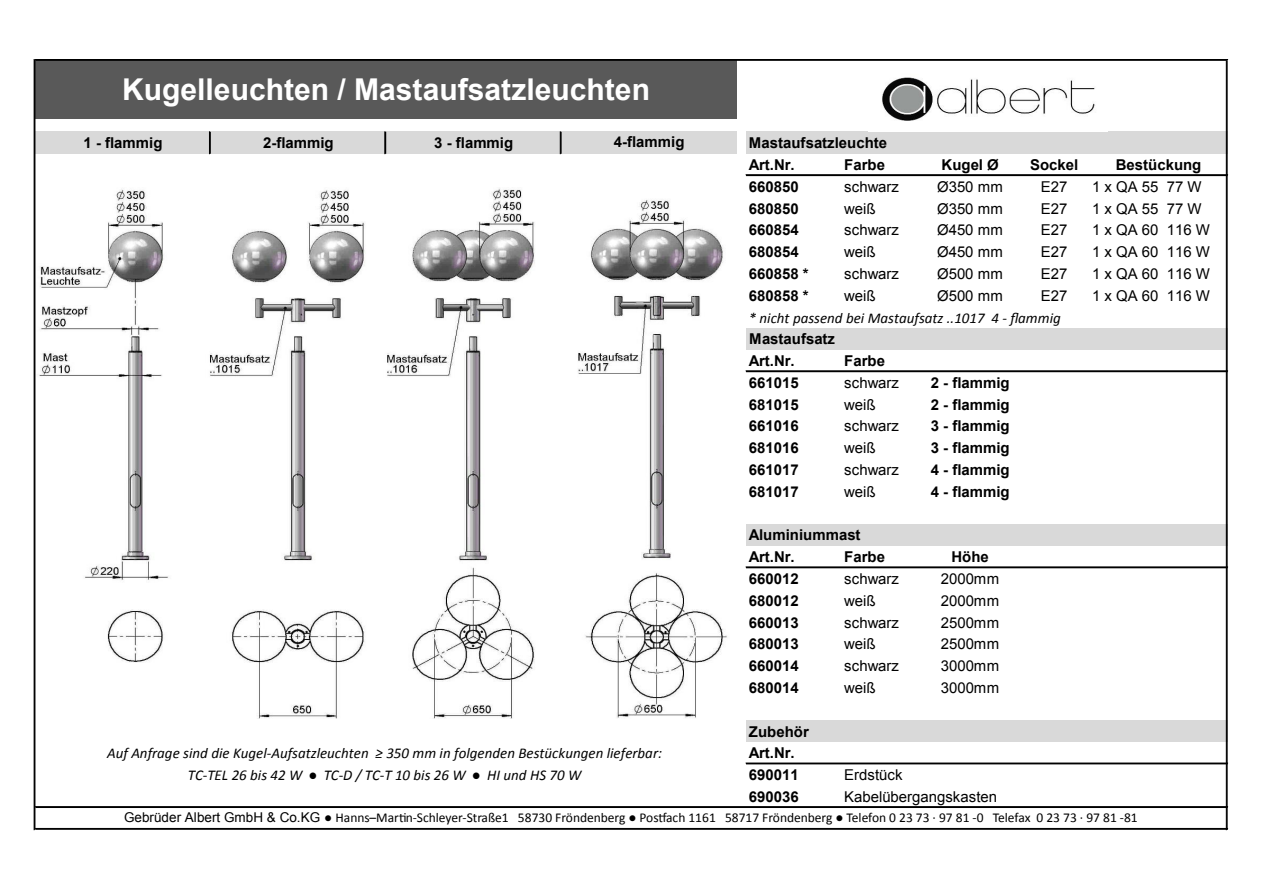
<style>
.page{position:relative;width:1263px;height:893px;background:#fff}
.page>*{position:absolute;margin:0;border:0;box-sizing:border-box;transform-origin:0 0}
.t1{font:700 30px "Arial";color:#fff}
.t2{font:700 15px/21.8px "Arial";color:#000}
.t3{font:15px "Arial";color:#000}
.t4{font:italic 15px "Calibri";color:#000}
.t5{font:13.5px "Calibri";letter-spacing:-.005em;color:#000}
.s1{font-style:normal}
.s2{font-family:"Arial"}
</style>
<div class="page">
<div style="left:35px;top:61px;width:701px;height:58px;background:#595959"></div>
<div style="left:35px;top:132px;width:701px;height:22px;background:#d9d9d9"></div>
<div style="left:746px;top:132px;width:481px;height:22px;background:#d9d9d9"></div>
<div style="left:746px;top:328px;width:481px;height:22px;background:#d9d9d9"></div>
<div style="left:746px;top:524px;width:481px;height:22px;background:#d9d9d9"></div>
<div style="left:746px;top:720px;width:481px;height:22px;background:#d9d9d9"></div>
<hr style="left:34px;top:59px;width:1px;height:771px;background:#000">
<hr style="left:1226px;top:61px;width:1px;height:769px;background:#000">
<hr style="left:209px;top:132px;width:2px;height:22px;background:#000">
<svg style="left:385px;top:132px;width:1px;height:22px"></svg>
<svg style="left:560px;top:132px;width:1px;height:22px"></svg>
<hr style="left:35px;top:59px;width:1192px;height:2px;background:#000">
<hr style="left:746px;top:174px;width:481px;height:1px;background:#000">
<hr style="left:746px;top:175px;width:481px;height:1px;background:#000">
<hr style="left:746px;top:371px;width:481px;height:1px;background:#000">
<hr style="left:746px;top:567px;width:481px;height:1px;background:#000">
<hr style="left:746px;top:763px;width:481px;height:1px;background:#000">
<hr style="left:35px;top:806px;width:1192px;height:2px;background:#000">
<hr style="left:35px;top:828px;width:1192px;height:2px;background:#000">
<img style="left:39px;top:188px;width:688px;height:530px">
<img style="left:882px;top:77px;width:213px;height:44px">
<h1 class="t1" style="left:122px;top:69px;width:529px">Kugelleuchten / Mastaufsatzleuchten</h1>
<p class="t2" style="left:84px;top:132px;width:80px">1 - flammig</p>
<p class="t2" style="left:263px;top:132px;width:72px">2-flammig</p>
<p class="t2" style="left:434px;top:132px;width:80px">3 - flammig</p>
<p class="t2" style="left:614px;top:131px;width:72px">4-flammig</p>
<p class="t2" style="left:749px;top:132px;width:140px">Mastaufsatzleuchte<br>Art.Nr.</p>
<p class="t2" style="left:844px;top:154px;width:42px">Farbe</p>
<p class="t2" style="left:941px;top:154px;width:59px">Kugel Ø</p>
<p class="t2" style="left:1030px;top:154px;width:50px">Sockel</p>
<p class="t2" style="left:1116px;top:154px;width:87px">Bestückung</p>
<p class="t2" style="left:749px;top:176px;width:51px">660850</p>
<p class="t3" style="left:844px;top:177px;width:56px">schwarz</p>
<p class="t3" style="left:937px;top:177px;width:67px">Ø350 mm</p>
<p class="t3" style="left:1041px;top:177px;width:28px">E27</p>
<p class="t3" style="left:1092px;top:177px;width:111px">1 x QA 55 77 W</p>
<p class="t2" style="left:749px;top:198px;width:51px">680850</p>
<p class="t3" style="left:844px;top:198px;width:33px">weiß</p>
<p class="t3" style="left:937px;top:198px;width:67px">Ø350 mm</p>
<p class="t3" style="left:1041px;top:198px;width:28px">E27</p>
<p class="t3" style="left:1092px;top:198px;width:111px">1 x QA 55 77 W</p>
<p class="t2" style="left:749px;top:220px;width:51px">660854</p>
<p class="t3" style="left:844px;top:220px;width:56px">schwarz</p>
<p class="t3" style="left:937px;top:220px;width:67px">Ø450 mm</p>
<p class="t3" style="left:1041px;top:220px;width:28px">E27</p>
<p class="t3" style="left:1092px;top:220px;width:119px">1 x QA 60 116 W</p>
<p class="t2" style="left:749px;top:241px;width:51px">680854</p>
<p class="t3" style="left:844px;top:242px;width:33px">weiß</p>
<p class="t3" style="left:937px;top:242px;width:67px">Ø450 mm</p>
<p class="t3" style="left:1041px;top:242px;width:28px">E27</p>
<p class="t3" style="left:1092px;top:242px;width:119px">1 x QA 60 116 W</p>
<p class="t2" style="left:749px;top:263px;width:61px">660858 *</p>
<p class="t3" style="left:844px;top:264px;width:56px">schwarz</p>
<p class="t3" style="left:937px;top:264px;width:67px">Ø500 mm</p>
<p class="t3" style="left:1041px;top:264px;width:28px">E27</p>
<p class="t3" style="left:1092px;top:264px;width:119px">1 x QA 60 116 W</p>
<p class="t2" style="left:749px;top:285px;width:61px">680858 *</p>
<p class="t3" style="left:844px;top:286px;width:33px">weiß</p>
<p class="t3" style="left:937px;top:286px;width:67px">Ø500 mm</p>
<p class="t3" style="left:1041px;top:286px;width:28px">E27</p>
<p class="t3" style="left:1092px;top:286px;width:119px">1 x QA 60 116 W</p>
<p class="t2" style="left:749px;top:329px;width:88px">Mastaufsatz<br>Art.Nr.</p>
<p class="t4" style="left:749px;top:307px;width:313px">* nicht passend bei Mastaufsatz ..1017 4 - flammig</p>
<p class="t2" style="left:844px;top:350px;width:42px">Farbe</p>
<p class="t4" style="left:107px;top:743px;width:556px">Auf Anfrage sind die Kugel-Aufsatzleuchten ≥ 350 mm in folgenden Bestückungen lieferbar:</p>
<p class="t4" style="left:188px;top:765px;width:395px">TC-TEL 26 bis 42 W <span class="s1">●</span> TC-D / TC-T 10 bis 26 W <span class="s1">●</span> HI und HS 70 W</p>
<p class="t2" style="left:749px;top:372px;width:51px">661015</p>
<p class="t3" style="left:844px;top:373px;width:56px">schwarz</p>
<p class="t2" style="left:931px;top:372px;width:80px">2 - flammig</p>
<p class="t2" style="left:749px;top:394px;width:51px">681015</p>
<p class="t3" style="left:844px;top:394px;width:33px">weiß</p>
<p class="t2" style="left:931px;top:394px;width:80px">2 - flammig</p>
<p class="t2" style="left:749px;top:416px;width:51px">661016</p>
<p class="t3" style="left:844px;top:416px;width:56px">schwarz</p>
<p class="t2" style="left:931px;top:416px;width:80px">3 - flammig</p>
<p class="t2" style="left:749px;top:437px;width:51px">681016</p>
<p class="t3" style="left:844px;top:438px;width:33px">weiß</p>
<p class="t2" style="left:931px;top:437px;width:80px">3 - flammig</p>
<p class="t2" style="left:749px;top:459px;width:51px">661017</p>
<p class="t3" style="left:844px;top:460px;width:56px">schwarz</p>
<p class="t2" style="left:931px;top:459px;width:80px">4 - flammig</p>
<p class="t2" style="left:749px;top:481px;width:51px">681017</p>
<p class="t3" style="left:844px;top:482px;width:33px">weiß</p>
<p class="t2" style="left:931px;top:481px;width:80px">4 - flammig</p>
<p class="t2" style="left:749px;top:525px;width:113px">Aluminiummast<br>Art.Nr.</p>
<p class="t2" style="left:844px;top:546px;width:42px">Farbe</p>
<p class="t2" style="left:951px;top:546px;width:39px">Höhe</p>
<p class="t2" style="left:749px;top:568px;width:51px">660012</p>
<p class="t3" style="left:844px;top:569px;width:56px">schwarz</p>
<p class="t3" style="left:941px;top:569px;width:60px">2000mm</p>
<p class="t2" style="left:749px;top:590px;width:51px">680012</p>
<p class="t3" style="left:844px;top:591px;width:33px">weiß</p>
<p class="t3" style="left:941px;top:591px;width:60px">2000mm</p>
<p class="t2" style="left:749px;top:612px;width:51px">660013</p>
<p class="t3" style="left:844px;top:612px;width:56px">schwarz</p>
<p class="t3" style="left:941px;top:612px;width:60px">2500mm</p>
<p class="t2" style="left:749px;top:634px;width:51px">680013</p>
<p class="t3" style="left:844px;top:634px;width:33px">weiß</p>
<p class="t3" style="left:941px;top:634px;width:60px">2500mm</p>
<p class="t2" style="left:749px;top:655px;width:51px">660014</p>
<p class="t3" style="left:844px;top:656px;width:56px">schwarz</p>
<p class="t3" style="left:941px;top:656px;width:60px">3000mm</p>
<p class="t2" style="left:749px;top:677px;width:51px">680014</p>
<p class="t3" style="left:844px;top:678px;width:33px">weiß</p>
<p class="t3" style="left:941px;top:678px;width:60px">3000mm</p>
<p class="t2" style="left:749px;top:721px;width:61px">Zubehör<br>Art.Nr.<br>690011</p>
<p class="t3" style="left:844px;top:765px;width:60px">Erdstück</p>
<p class="t2" style="left:749px;top:786px;width:51px">690036</p>
<p class="t3" style="left:844px;top:787px;width:154px">Kabelübergangskasten</p>
<p class="t5" style="left:124px;top:809px;width:1015px"><span class="s2">Gebrüder Albert GmbH &amp; Co.KG</span> ● Hanns–Martin-Schleyer-Straße1 58730 Fröndenberg ● Postfach 1161 58717 Fröndenberg ● Telefon 0 23 73 · 97 81 -0 Telefax 0 23 73 · 97 81 -81</p>
</div>
